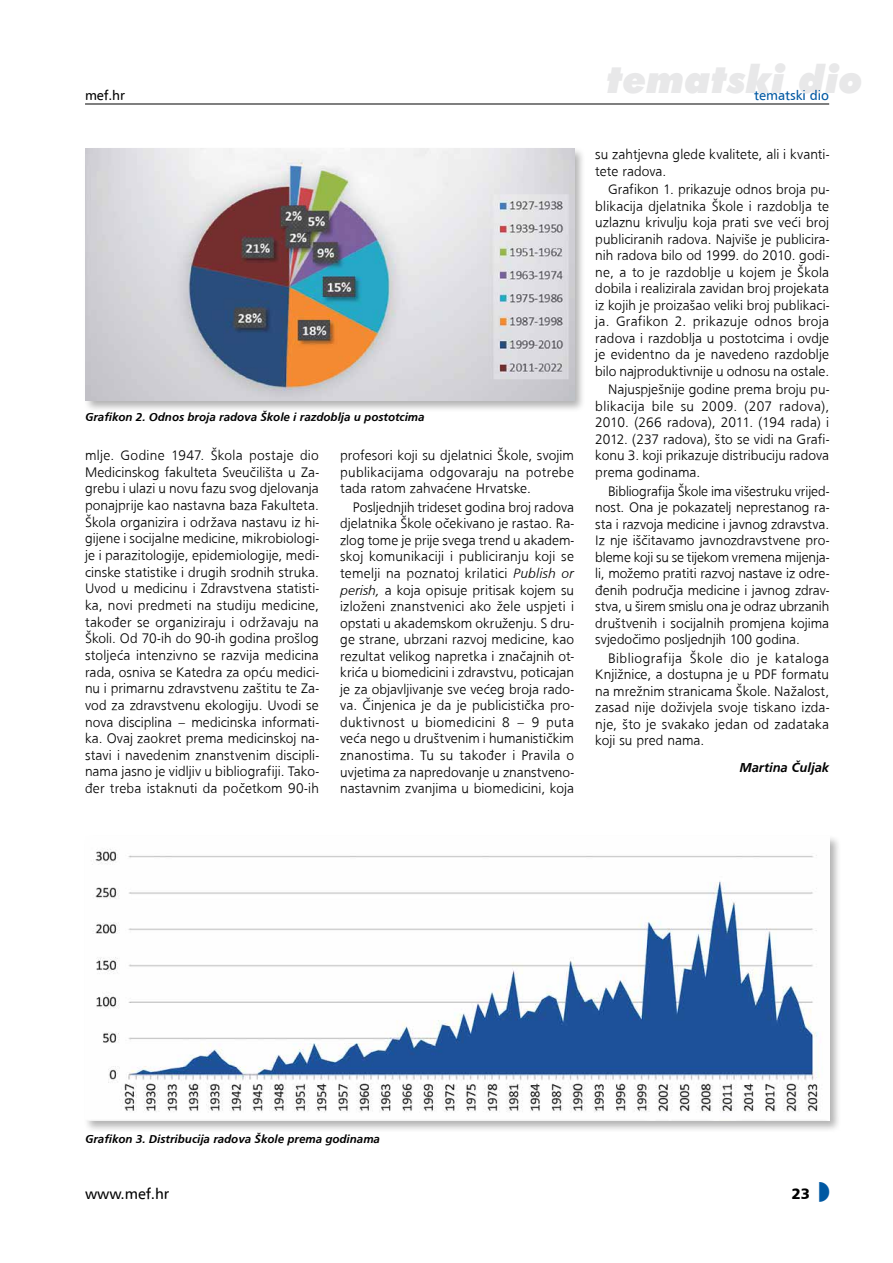
<style>
.page{position:relative;width:893px;height:1263px;background:#fff}
.page>*{position:absolute;margin:0;border:0;box-sizing:border-box;transform-origin:0 0}
.t1{font:italic 900 39px "Futura BT";color:#e8e8e9}
.t2{font:15px "A Frutiger";color:#000}
.t3{font:900 15px "A Frutiger";color:#000}
.t4{font:500 14.25px/16.5px "Frugal Sans Light DTC";letter-spacing:.005em;color:#000;text-align:justify}
.t5{font:500 13.5px "Frugal Sans Bold Italic DTC";color:#000}
.t6{font:13.5px "A Frutiger";color:#0058a2}
.t7{font:13.5px "A Frutiger";color:#000}
.t8{font:500 12px "Frugal Sans Bold Italic DTC";color:#000}
.s1{font-family:"Frugal Sans Light Italic DTC"}
</style>
<div class="page">
<hr style="left:85px;top:104px;width:744px;height:1px;background:#000">
<div style="left:83px;top:147px;width:503px;height:265px;background:#000;opacity:.3"></div>
<img style="left:85px;top:149px;width:489px;height:251px">
<div style="left:83px;top:834px;width:758px;height:298px;background:#000;opacity:.3"></div>
<img style="left:85px;top:836px;width:744px;height:285px">
<p class="t7" style="left:85px;top:87px;width:42px">mef.hr</p>
<p class="t8" style="left:85px;top:410px;width:341px">Grafikon 2. Odnos broja radova Škole i razdoblja u postotcima</p>
<p class="t4" style="left:85px;top:447px;width:235px">mlje. Godine 1947. Škola postaje dio Medicinskog fakulteta Sveučilišta u Za&shy;grebu i ulazi u novu fazu svog djelovanja ponajprije kao nastavna baza Fakulteta.<br>Škola organizira i održava nastavu iz hi&shy;gijene i socijalne medicine, mikrobiologi&shy;je i parazitologije, epidemiologije, medi&shy;cinske statistike i drugih srodnih struka.<br>Uvod u medicinu i Zdravstvena statisti&shy;ka, novi predmeti na studiju medicine, također se organiziraju i održavaju na Školi. Od 70-ih do 90-ih godina prošlog stoljeća intenzivno se razvija medicina rada, osniva se Katedra za opću medici&shy;nu i primarnu zdravstvenu zaštitu te Za&shy;vod za zdravstvenu ekologiju. Uvodi se nova disciplina – medicinska informati&shy;ka. Ovaj zaokret prema medicinskoj na&shy;stavi i navedenim znanstvenim discipli&shy;nama jasno je vidljiv u bibliografiji. Tako&shy;đer treba istaknuti da početkom 90-ih</p>
<p class="t4" style="left:340px;top:447px;width:235px">profesori koji su djelatnici Škole, svojim publikacijama odgovaraju na potrebe tada ratom zahvaćene Hrvatske.</p>
<p class="t4" style="left:340px;top:499px;width:235px;text-indent:13px">Posljednjih trideset godina broj radova djelatnika Škole očekivano je rastao. Ra&shy;zlog tome je prije svega trend u akadem&shy;skoj komunikaciji i publiciranju koji se temelji na poznatoj krilatici <span class="s1">Publish or perish,</span> a koja opisuje pritisak kojem su izloženi znanstvenici ako žele uspjeti i opstati u akademskom okruženju. S dru&shy;ge strane, ubrzani razvoj medicine, kao rezultat velikog napretka i značajnih ot&shy;krića u biomedicini i zdravstvu, poticajan je za objavljivanje sve većeg broja rado&shy;va. Činjenica je da je publicistička pro&shy;duktivnost u biomedicini 8 – 9 puta veća nego u društvenim i humanističkim znanostima. Tu su također i Pravila o uvjetima za napredovanje u znanstveno&shy;nastavnim zvanjima u biomedicini, koja</p>
<h1 class="t1" style="left:606px;top:56px;width:258px">tematski dio</h1>
<p class="t6" style="left:754px;top:87px;width:76px">tematski dio</p>
<p class="t4" style="left:595px;top:146px;width:235px">su zahtjevna glede kvalitete, ali i kvanti&shy;tete radova.</p>
<p class="t4" style="left:595px;top:181px;width:235px;text-indent:13px">Grafikon 1. prikazuje odnos broja pu&shy;blikacija djelatnika Škole i razdoblja te uzlaznu krivulju koja prati sve veći broj publiciranih radova. Najviše je publicira&shy;nih radova bilo od 1999. do 2010. godi&shy;ne, a to je razdoblje u kojem je Škola dobila i realizirala zavidan broj projekata iz kojih je proizašao veliki broj publikaci&shy;ja. Grafikon 2. prikazuje odnos broja radova i razdoblja u postotcima i ovdje je evidentno da je navedeno razdoblje bilo najproduktivnije u odnosu na ostale.</p>
<p class="t4" style="left:595px;top:381px;width:235px;text-indent:13px">Najuspješnije godine prema broju pu&shy;blikacija bile su 2009. (207 radova), 2010. (266 radova), 2011. (194 rada) i 2012. (237 radova), što se vidi na Grafi&shy;konu 3. koji prikazuje distribuciju radova prema godinama.</p>
<p class="t4" style="left:595px;top:482px;width:235px;text-indent:13px">Bibliografija Škole ima višestruku vrijed&shy;nost. Ona je pokazatelj neprestanog ra&shy;sta i razvoja medicine i javnog zdravstva.<br>Iz nje iščitavamo javnozdravstvene pro&shy;bleme koji su se tijekom vremena mijenja&shy;li, možemo pratiti razvoj nastave iz odre&shy;đenih područja medicine i javnog zdrav&shy;stva, u širem smislu ona je odraz ubrzanih društvenih i socijalnih promjena kojima svjedočimo posljednjih 100 godina.</p>
<p class="t4" style="left:595px;top:650px;width:235px;text-indent:13px">Bibliografija Škole dio je kataloga Knjižnice, a dostupna je u PDF formatu na mrežnim stranicama Škole. Nažalost, zasad nije doživjela svoje tiskano izda&shy;nje, što je svakako jedan od zadataka koji su pred nama.</p>
<p class="t5" style="left:739px;top:760px;width:91px">Martina Čuljak</p>
<p class="t8" style="left:85px;top:1131px;width:296px">Grafikon 3. Distribucija radova Škole prema godinama</p>
<p class="t2" style="left:85px;top:1185px;width:86px">www.mef.hr</p>
<p class="t3" style="left:792px;top:1184px;width:20px">23</p>
</div>
